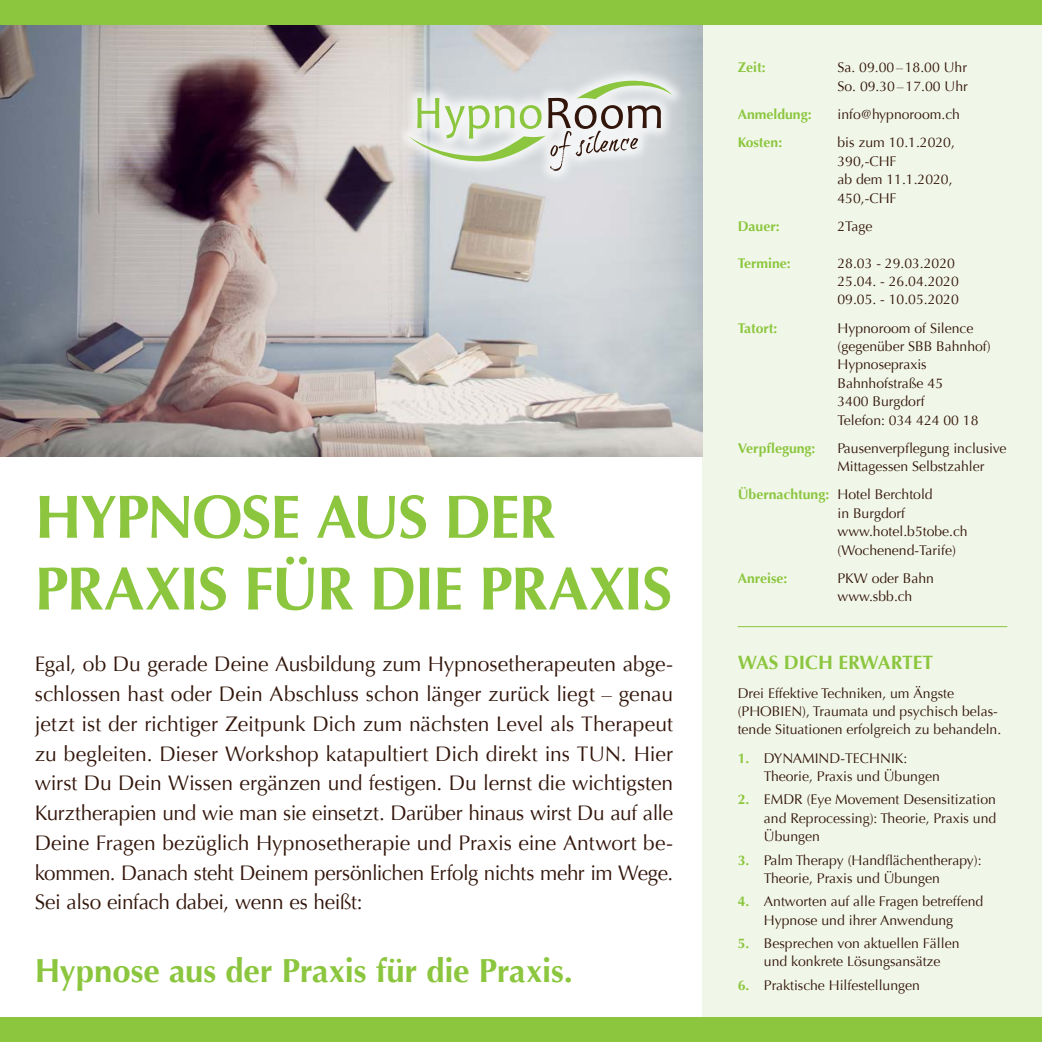
<style>
.page{position:relative;width:1042px;height:1042px;background:#fff}
.page>*{position:absolute;margin:0;border:0;box-sizing:border-box;transform-origin:0 0}
.t1{font:700 61.25px/71.8px "Optima";letter-spacing:-.025em;color:#8bc63e}
.t2{font:700 33.25px "Optima";color:#8bc63e}
.t3{font:21px/29.8px "Optima";letter-spacing:-.02em;color:#33160b;text-align:justify}
.t4{font:700 19.25px "Optima";color:#8bc63e}
.t5{font:14px/18.4px "Optima";color:#33160b}
.t6{font:700 14px "Optima";color:#8bc63e}
.s1{font-weight:700;color:#8bc63e}
</style>
<div class="page">
<div style="left:703px;top:0;width:339px;height:1042px;background:#f1f7e8"></div>
<img style="left:0;top:25px;width:703px;height:431px">
<div style="left:0;top:0;width:1042px;height:25px;background:#8bc63e"></div>
<div style="left:0;top:1017px;width:1042px;height:25px;background:#8bc63e"></div>
<div style="left:394px;top:66px;width:292px;height:118px;background:#fff;opacity:.75"></div>
<svg style="left:408px;top:78px;width:264px;height:93px"></svg>
<hr style="left:737px;top:626px;width:270px;height:1px;background:#8bc63e">
<h1 class="t1" style="left:35px;top:482px;width:639px">Hypnose aus der<br>Praxis für die Praxis</h1>
<p class="t3" style="left:35px;top:649px;width:640px">Egal, ob Du gerade Deine Ausbildung zum Hypnosetherapeuten abge&shy;schlossen hast oder Dein Abschluss schon länger zurück liegt – genau jetzt ist der richtiger Zeitpunk Dich zum nächsten Level als Therapeut zu begleiten. Dieser Workshop katapultiert Dich direkt ins TUN. Hier wirst Du Dein Wissen ergänzen und festigen. Du lernst die wichtigsten Kurztherapien und wie man sie einsetzt. Darüber hinaus wirst Du auf alle Deine Fragen bezüglich Hypnosetherapie und Praxis eine Antwort be&shy;kommen. Danach steht Deinem persönlichen Erfolg nichts mehr im Wege.<br>Sei also einfach dabei, wenn es heißt:</p>
<h2 class="t2" style="left:35px;top:952px;width:540px">Hypnose aus der Praxis für die Praxis.</h2>
<p class="t6" style="left:737px;top:60px;width:29px">Zeit:</p>
<p class="t5" style="left:837px;top:59px;width:132px">Sa. 09.00–18.00 Uhr<br>So. 09.30–17.00 Uhr</p>
<p class="t6" style="left:737px;top:106px;width:75px">Anmeldung:</p>
<p class="t5" style="left:837px;top:105px;width:124px">info@hypnoroom.ch</p>
<p class="t6" style="left:737px;top:134px;width:46px">Kosten:</p>
<p class="t5" style="left:837px;top:134px;width:119px">bis zum 10.1.2020,<br>390,-CHF<br>ab dem 11.1.2020,<br>450,-CHF</p>
<p class="t6" style="left:737px;top:218px;width:44px">Dauer:</p>
<p class="t5" style="left:837px;top:217px;width:37px">2Tage</p>
<p class="t6" style="left:737px;top:255px;width:55px">Termine:</p>
<p class="t5" style="left:837px;top:254px;width:123px">28.03 - 29.03.2020<br>25.04. - 26.04.2020<br>09.05. - 10.05.2020</p>
<p class="t6" style="left:737px;top:320px;width:41px">Tatort:</p>
<p class="t5" style="left:837px;top:319px;width:155px">Hypnoroom of Silence (gegenüber SBB Bahnhof)<br>Hypnosepraxis<br>Bahnhofstraße 45<br>3400 Burgdorf<br>Telefon: 034 424 00 18</p>
<p class="t6" style="left:737px;top:440px;width:79px">Verpflegung:</p>
<p class="t5" style="left:837px;top:439px;width:171px">Pausenverpflegung inclusive<br>Mittagessen Selbstzahler</p>
<p class="t5" style="left:837px;top:486px;width:132px;text-indent:-100px"><span class="s1">Ü bernachtung:</span> Hotel Berchtold<br>in Burgdorf www.hotel.b5tobe.ch (Wochenend-Tarife)</p>
<p class="t6" style="left:737px;top:570px;width:51px">Anreise:</p>
<p class="t5" style="left:837px;top:569px;width:98px">PKW oder Bahn www.sbb.ch</p>
<h3 class="t4" style="left:737px;top:651px;width:193px">Was Dich erwartet</h3>
<p class="t5" style="left:737px;top:684px;width:265px">Drei Effektive Techniken, um Ängste (PHOBIEN), Traumata und psychisch belas&shy;tende Situationen erfolgreich zu behandeln.</p>
<p class="t5" style="left:737px;top:749px;width:125px"><span class="s1">1.</span> DYNAMIND-Technik</p>
<p class="t5" style="left:764px;top:749px;width:177px;text-indent:140px">:<br>Theorie, Praxis und Übungen</p>
<p class="t5" style="left:764px;top:791px;width:234px;text-align:justify;text-indent:-26px"><span class="s1">2.</span> EMDR (Eye Movement Desensitization and Reprocessing): Theorie, Praxis und Übungen</p>
<p class="t5" style="left:764px;top:851px;width:219px;text-indent:-26px"><span class="s1">3.</span> Palm Therapy (Handflächentherapy):<br>Theorie, Praxis und Übungen</p>
<p class="t5" style="left:737px;top:892px;width:247px;text-align:center"><span class="s1">4.</span> Antworten auf alle Fragen betreffend<br>Hypnose und ihrer Anwendung</p>
<p class="t5" style="left:737px;top:934px;width:223px;text-align:center"><span class="s1">5.</span> Besprechen von aktuellen Fällen und konkrete Lösungsansätze</p>
<p class="t5" style="left:737px;top:976px;width:184px"><span class="s1">6.</span> Praktische Hilfestellungen</p>
</div>
